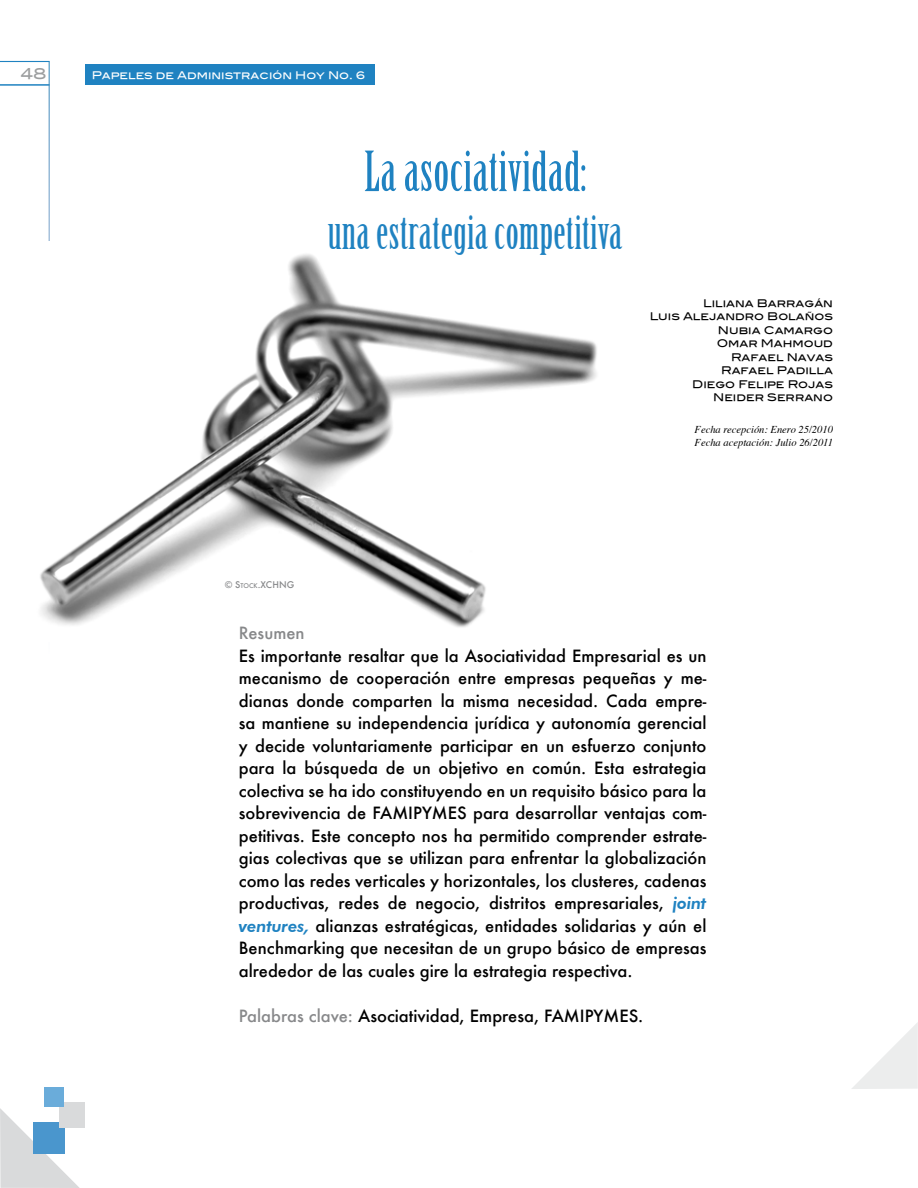
<style>
.page{position:relative;width:918px;height:1188px;background:#fff}
.page>*{position:absolute;margin:0;border:0;box-sizing:border-box;transform-origin:0 0}
.t1{font:54px "Birch Std";letter-spacing:.01em;color:#1f82c1}
.t2{font:45px "Birch Std";letter-spacing:.01em;color:#1f82c1}
.t3{font:500 16.5px/22.5px "Futura";color:#000;text-align:justify}
.t4{font:500 16.5px "Futura";color:#87888a}
.t5{font:15px "Blair Md ITCTT Medium";color:#9c9e9f}
.t6{font:10.5px/13.5px "Blair Md ITCTT Medium";color:#000;text-align:right}
.t7{font:italic 10.5px/13.5px "Times";color:#000}
.t8{font:10.5px "Blair Md ITCTT Medium";color:#fff}
.t9{font:500 9px "Futura";color:#87888a}
.s1{font-size:6.3px}
.s2{font-family:"Futura BT";font-weight:800;font-style:italic;color:#1f82c1}
.s3{color:#87888a}
</style>
<div class="page">
<svg style="left:852px;top:1022px;width:66px;height:67px"></svg>
<div style="left:85px;top:65px;width:289px;height:20px;background:#1f82c1"></div>
<svg style="left:0;top:1108px;width:80px;height:80px"></svg>
<div style="left:33px;top:1122px;width:32px;height:32px;background:#4a96cd"></div>
<div style="left:59px;top:1102px;width:25px;height:25px;background:#d9dadb"></div>
<div style="left:44px;top:1087px;width:20px;height:20px;background:#6aacda"></div>
<hr style="left:0;top:84px;width:50px;height:2px;background:#1f82c1">
<hr style="left:0;top:61px;width:50px;height:1px;background:#1f82c1">
<hr style="left:49px;top:61px;width:1px;height:592px;background:#fff">
<hr style="left:917px;top:40px;width:1px;height:37px;background:#d9dadb">
<img style="left:40px;top:254px;width:557px;height:374px">
<p class="t5" style="left:21px;top:61px;width:27px">48</p>
<p class="t8" style="left:92px;top:67px;width:275px">Papeles de Administración Hoy No. 6</p>
<h1 class="t1" style="left:364px;top:141px;width:223px">La asociatividad:</h1>
<h2 class="t2" style="left:328px;top:207px;width:296px">una estrategia competitiva</h2>
<p class="t6" style="left:650px;top:295px;width:185px">Liliana Barragán<br>Luis Alejandro Bolaños<br>Nubia Camargo<br>Omar Mahmoud<br>Rafael Navas<br>Rafael Padilla<br>Diego Felipe Rojas<br>Neider Serrano</p>
<p class="t7" style="left:695px;top:422px;width:140px">Fecha recepción: Enero 25/2010<br>Fecha aceptación: Julio 26/2011</p>
<p class="t9" style="left:225px;top:579px;width:49px">© S<span class="s1">tock</span>.XCHNG</p>
<p class="t4" style="left:239px;top:622px;width:67px">Resumen</p>
<p class="t3" style="left:239px;top:644px;width:469px">Es importante resaltar que la Asociatividad Empresarial es un mecanismo de cooperación entre empresas pequeñas y me&shy;dianas donde comparten la misma necesidad. Cada empre&shy;sa mantiene su independencia jurídica y autonomía gerencial y decide voluntariamente participar en un esfuerzo conjunto para la búsqueda de un objetivo en común. Esta estrategia colectiva se ha ido constituyendo en un requisito básico para la sobrevivencia de FAMIPYMES para desarrollar ventajas com&shy;petitivas. Este concepto nos ha permitido comprender estrate&shy;gias colectivas que se utilizan para enfrentar la globalización como las redes verticales y horizontales, los clusteres, cadenas productivas, redes de negocio, distritos empresariales, <span class="s2">joint ventures,</span> alianzas estratégicas, entidades solidarias y aún el Benchmarking que necesitan de un grupo básico de empresas alrededor de las cuales gire la estrategia respectiva.</p>
<p class="t3" style="left:239px;top:1004px;width:406px"><span class="s3">Palabras clave:</span> Asociatividad, Empresa, FAMIPYMES.</p>
</div>
